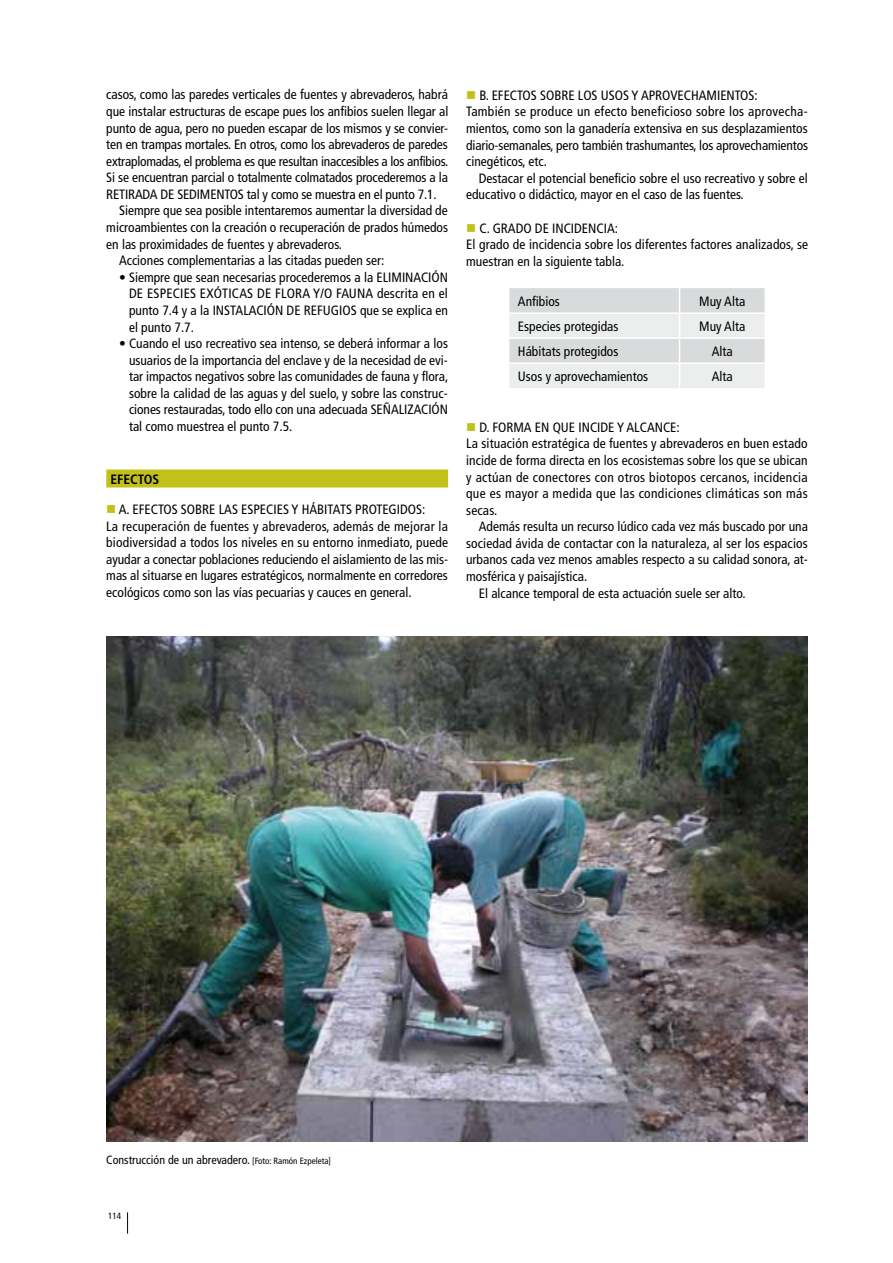
<style>
.page{position:relative;width:893px;height:1263px;background:#fff}
.page>*{position:absolute;margin:0;border:0;box-sizing:border-box;transform-origin:0 0}
.t1{font:condensed 13.5px/16.6px "Frutiger";color:#000}
.t2{font:condensed 13.5px "Frutiger";letter-spacing:-.02em;color:#000}
.t3{font:700 condensed 13.5px "Frutiger";color:#000}
.t4{font:condensed 12px "Frutiger";color:#000}
.t5{font:condensed 9px "Frutiger";color:#000}
.s1{color:#c2c11a}
.s2{font-size:9px}
</style>
<div class="page">
<svg style="left:127px;top:1212px;width:1px;height:21px"></svg>
<img style="left:106px;top:636px;width:702px;height:506px">
<div style="left:106px;top:469px;width:342px;height:18px;background:#c2c11a"></div>
<svg style="left:509px;top:288px;width:256px;height:100px;background:#e4e5e5"></svg>
<p class="t1" style="left:106px;top:87px;width:343px">casos, como las paredes verticales de fuentes y abrevaderos, habrá</p>
<p class="t1" style="left:106px;top:103px;width:344px">que instalar estructuras de escape pues los anfibios suelen llegar al</p>
<p class="t1" style="left:106px;top:120px;width:343px">punto de agua, pero no pueden escapar de los mismos y se convier-</p>
<p class="t1" style="left:106px;top:136px;width:343px">ten en trampas mortales. En otros, como los abrevaderos de paredes</p>
<p class="t2" style="left:106px;top:153px;width:344px">extraplomadas, el problema es que resultan inaccesibles a los anfibios.</p>
<p class="t1" style="left:106px;top:169px;width:343px">Si se encuentran parcial o totalmente colmatados procederemos a la</p>
<p class="t1" style="left:106px;top:186px;width:332px">RETIRADA DE SEDIMENTOS tal y como se muestra en el punto 7.1.</p>
<p class="t1" style="left:119px;top:203px;width:330px">Siempre que sea posible intentaremos aumentar la diversidad de</p>
<p class="t1" style="left:106px;top:219px;width:343px">microambientes con la creación o recuperación de prados húmedos</p>
<p class="t1" style="left:106px;top:236px;width:237px">en las proximidades de fuentes y abrevaderos.</p>
<p class="t1" style="left:119px;top:252px;width:267px">Acciones complementarias a las citadas pueden ser:</p>
<p class="t1" style="left:129px;top:269px;width:321px;text-align:justify;text-indent:-10px">• Siempre que sean necesarias procederemos a la ELIMINACIÓN DE ESPECIES EXÓTICAS DE FLORA Y/O FAUNA descrita en el punto 7.4 y a la INSTALACIÓN DE REFUGIOS que se explica en el punto 7.7.</p>
<p class="t1" style="left:129px;top:335px;width:321px;text-align:justify;text-indent:-10px">• Cuando el uso recreativo sea intenso, se deberá informar a los usuarios de la importancia del enclave y de la necesidad de evi&shy;tar impactos negativos sobre las comunidades de fauna y flora, sobre la calidad de las aguas y del suelo, y sobre las construc&shy;ciones restauradas, todo ello con una adecuada SEÑALIZACIÓN tal como muestrea el punto 7.5.</p>
<p class="t3" style="left:111px;top:471px;width:50px">EFECTOS</p>
<p class="t1" style="left:106px;top:501px;width:40px"><span class="s1">■</span> A. Efectos</p>
<p class="t1" style="left:181px;top:501px;width:8px">sobre</p>
<p class="t1" style="left:219px;top:501px;width:30px">las especies</p>
<p class="t1" style="left:291px;top:501px;width:18px">y hábitats</p>
<p class="t1" style="left:355px;top:501px;width:8px">protegidos</p>
<p class="t1" style="left:106px;top:501px;width:343px;text-indent:316px">:<br>La recuperación de fuentes y abrevaderos, además de mejorar la biodiversidad a todos los niveles en su entorno inmediato, puede ayudar a conectar poblaciones reduciendo el aislamiento de las mis&shy;mas al situarse en lugares estratégicos, normalmente en corredores ecológicos como son las vías pecuarias y cauces en general.</p>
<p class="t1" style="left:466px;top:87px;width:40px"><span class="s1">■</span> B. Efectos</p>
<p class="t1" style="left:540px;top:87px;width:8px">sobre</p>
<p class="t1" style="left:578px;top:87px;width:8px">los</p>
<p class="t1" style="left:601px;top:87px;width:8px">usos</p>
<p class="t1" style="left:632px;top:87px;width:18px">y aprovechamientos</p>
<p class="t1" style="left:466px;top:87px;width:344px;text-indent:288px">:<br>También se produce un efecto beneficioso sobre los aprovecha&shy;mientos, como son la ganadería extensiva en sus desplazamientos diario-semanales, pero también trashumantes, los aprovechamientos cinegéticos, etc.</p>
<p class="t1" style="left:466px;top:170px;width:343px;text-indent:13px">Destacar el potencial beneficio sobre el uso recreativo y sobre el educativo o didáctico, mayor en el caso de las fuentes.</p>
<p class="t1" style="left:466px;top:220px;width:36px"><span class="s1">■</span> C. Grado</p>
<p class="t1" style="left:535px;top:220px;width:25px">de incidencia</p>
<p class="t1" style="left:466px;top:220px;width:344px;text-indent:149px">:<br>El grado de incidencia sobre los diferentes factores analizados, se muestran en la siguiente tabla.</p>
<p class="t1" style="left:518px;top:293px;width:43px">Anfibios</p>
<p class="t1" style="left:699px;top:293px;width:47px">Muy Alta</p>
<p class="t1" style="left:518px;top:318px;width:102px">Especies protegidas</p>
<p class="t1" style="left:699px;top:318px;width:47px">Muy Alta</p>
<p class="t1" style="left:518px;top:343px;width:102px">Hábitats protegidos</p>
<p class="t1" style="left:712px;top:343px;width:22px">Alta</p>
<p class="t1" style="left:518px;top:368px;width:132px">Usos y aprovechamientos</p>
<p class="t1" style="left:712px;top:368px;width:22px">Alta</p>
<p class="t1" style="left:466px;top:419px;width:42px"><span class="s1">■</span> D. Forma</p>
<p class="t1" style="left:535px;top:419px;width:51px">en que incide</p>
<p class="t1" style="left:617px;top:419px;width:18px">y alcance</p>
<p class="t1" style="left:466px;top:419px;width:343px;text-indent:210px">:<br>La situación estratégica de fuentes y abrevaderos en buen estado incide de forma directa en los ecosistemas sobre los que se ubican y actúan de conectores con otros biotopos cercanos, incidencia que es mayor a medida que las condiciones climáticas son más secas.</p>
<p class="t1" style="left:479px;top:518px;width:331px">Además resulta un recurso lúdico cada vez más buscado por una</p>
<p class="t1" style="left:466px;top:535px;width:343px">sociedad ávida de contactar con la naturaleza, al ser los espacios</p>
<p class="t1" style="left:466px;top:551px;width:343px">urbanos cada vez menos amables respecto a su calidad sonora, at-</p>
<p class="t1" style="left:466px;top:568px;width:123px">mosférica y paisajística.</p>
<p class="t1" style="left:479px;top:585px;width:268px">El alcance temporal de esta actuación suele ser alto.</p>
<p class="t4" style="left:106px;top:1153px;width:226px">Construcción de un abrevadero. <span class="s2">[Foto: Ramón Ezpeleta]</span></p>
<p class="t5" style="left:108px;top:1211px;width:14px">114</p>
</div>
